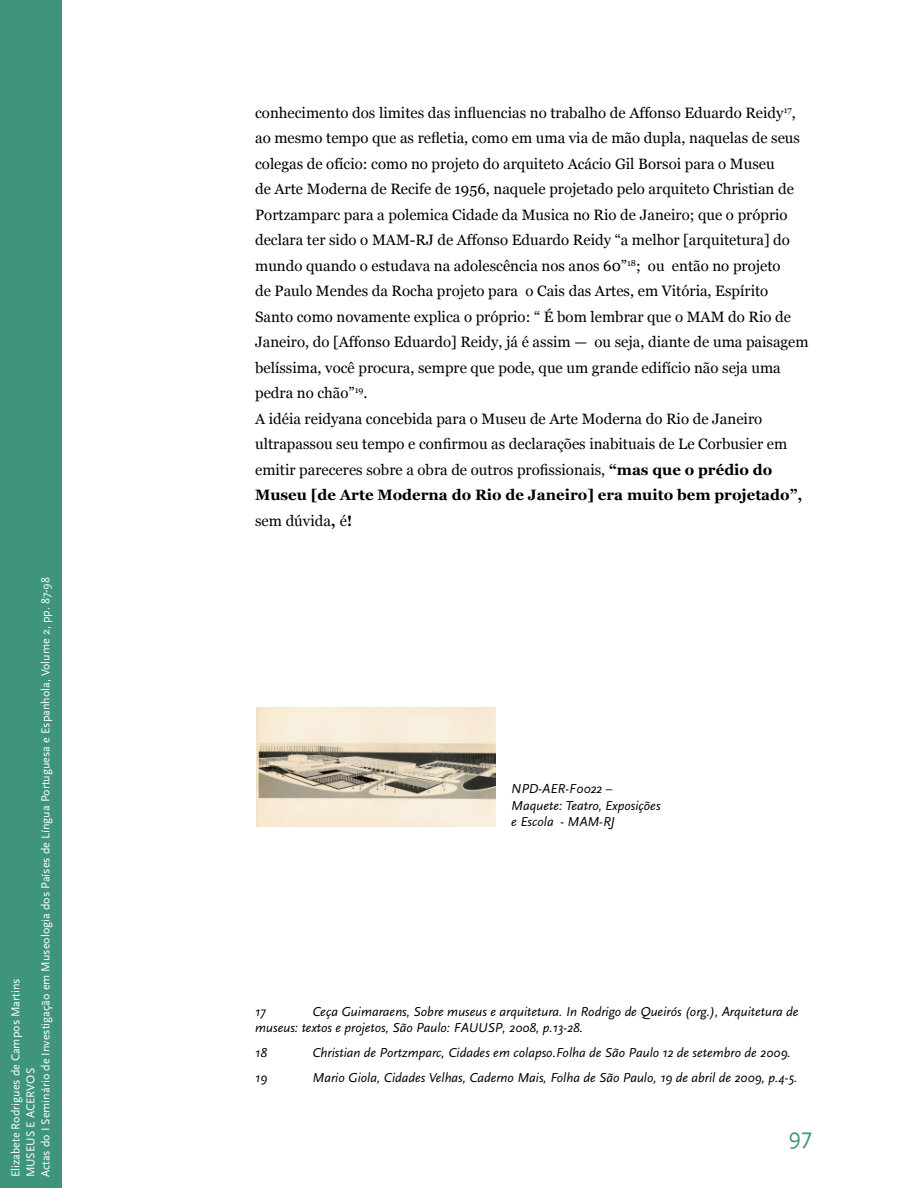
<style>
.page{position:relative;width:918px;height:1188px;background:#fff}
.page>*{position:absolute;margin:0;border:0;box-sizing:border-box;transform-origin:0 0}
.t1{font:24px "Scala Sans Pro";color:#3e957c}
.t2{font:15px/25.5px "Georgia";color:#000}
.t3{font:italic 13.5px/16.2px "Scala Sans Pro";color:#000}
.t4{font:12px/15px "Scala Sans Pro";color:#fff}
.s1{font-weight:700}
</style>
<div class="page">
<div style="left:0;top:0;width:62px;height:1188px;background:#3e957c"></div>
<img style="left:257px;top:707px;width:239px;height:119px">
<p class="t4" style="left:9px;top:1177px;width:602px;rotate:-90deg">Elizabete Rodrigues de Campos Martins<br>MUSEUS E ACERVOS<br>Actas do I Seminário de Investigação em Museologia dos Países de Língua Portuguesa e Espanhola, Volume 2, pp. 87-98</p>
<p class="t2" style="left:255px;top:101px;width:555px">conhecimento dos limites das influencias no trabalho de Affonso Eduardo Reidy<sup>17</sup>, ao mesmo tempo que as refletia, como em uma via de mão dupla, naquelas de seus colegas de ofício: como no projeto do arquiteto Acácio Gil Borsoi para o Museu<br>de Arte Moderna de Recife de 1956, naquele projetado pelo arquiteto Christian de Portzamparc para a polemica Cidade da Musica no Rio de Janeiro; que o próprio declara ter sido o MAM-RJ de Affonso Eduardo Reidy “a melhor [arquitetura] do mundo quando o estudava na adolescência nos anos 60”<sup>18</sup>; ou então no projeto<br>de Paulo Mendes da Rocha projeto para o Cais das Artes, em Vitória, Espírito Santo como novamente explica o próprio: “ É bom lembrar que o MAM do Rio de Janeiro, do [Affonso Eduardo] Reidy, já é assim — ou seja, diante de uma paisagem belíssima, você procura, sempre que pode, que um grande edifício não seja uma pedra no chão”<sup>19</sup>.<br>A idéia reidyana concebida para o Museu de Arte Moderna do Rio de Janeiro ultrapassou seu tempo e confirmou as declarações inabituais de Le Corbusier em emitir pareceres sobre a obra de outros profissionais, <span class="s1">“mas que o prédio do Museu [de Arte Moderna do Rio de Janeiro] era muito bem projetado”, </span>sem dúvida<span class="s1">,</span> é<span class="s1">!</span></p>
<p class="t3" style="left:511px;top:782px;width:151px">NPD-AER-F0022 –<br>Maquete: Teatro, Exposições e Escola - MAM-RJ</p>
<p class="t3" style="left:255px;top:1005px;width:545px;text-indent:57px">Ceça Guimaraens, Sobre museus e arquitetura. In Rodrigo de Queirós (org.), Arquitetura de museus: textos e projetos, São Paulo: FAUUSP, 2008, p.13-28.</p>
<p class="t3" style="left:255px;top:1046px;width:13px">18</p>
<p class="t3" style="left:312px;top:1046px;width:480px">Christian de Portzmparc, Cidades em colapso.Folha de São Paulo 12 de setembro de 2009.</p>
<p class="t3" style="left:255px;top:1070px;width:14px">19</p>
<p class="t3" style="left:312px;top:1070px;width:486px">Mario Giola, Cidades Velhas, Caderno Mais, Folha de São Paulo, 19 de abril de 2009, p.4-5.</p>
<p class="t3" style="left:255px;top:1005px;width:12px">17</p>
<h1 class="t1" style="left:788px;top:1127px;width:26px">97</h1>
</div>
